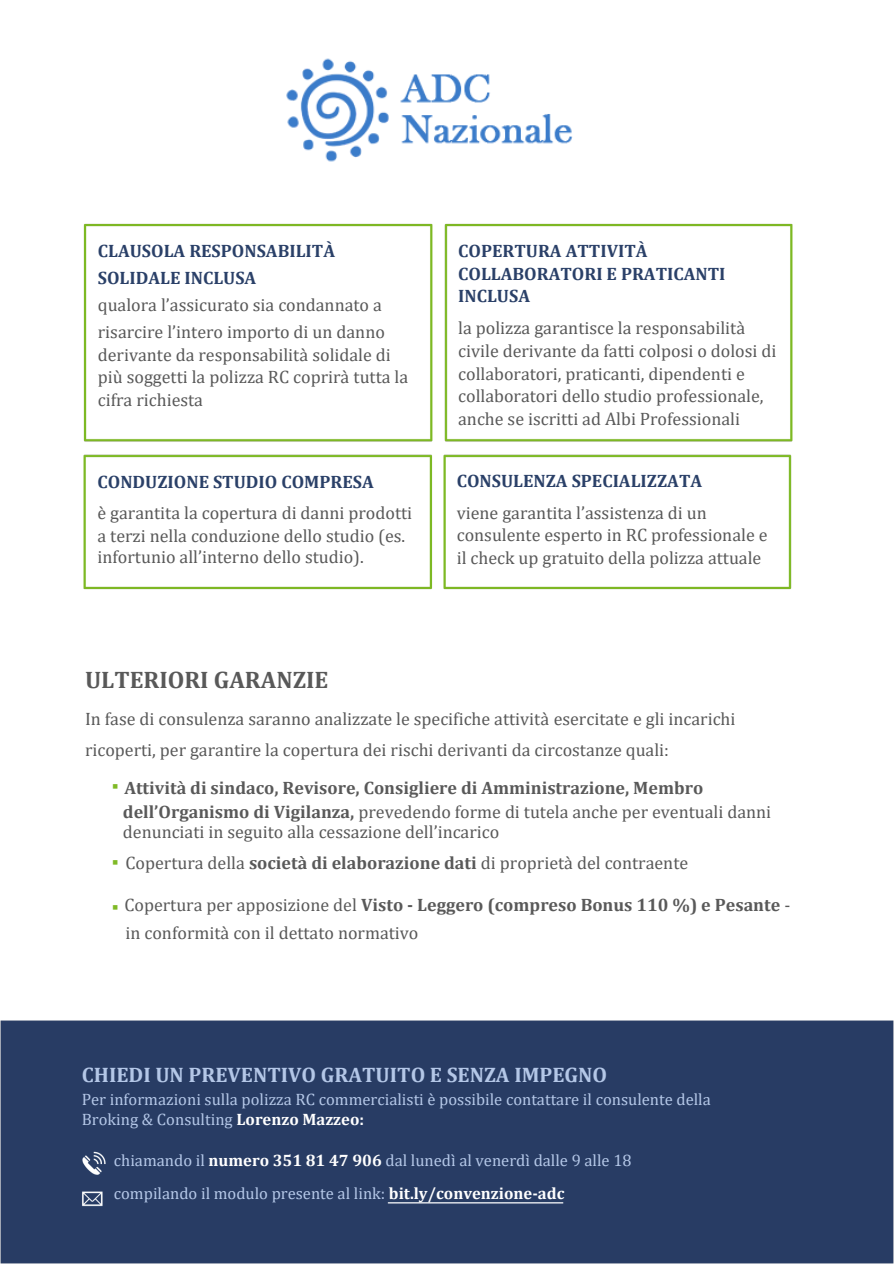
<style>
.page{position:relative;width:894px;height:1264px;background:#fff}
.page>*{position:absolute;margin:0;border:0;box-sizing:border-box;transform-origin:0 0}
.t1{font:700 24px "Cambria";color:#595959}
.t2{font:700 21px "Cambria";color:#b4c7e7}
.t3{font:18px/31.5px "Cambria";color:#595959}
.t4{font:700 18px "Cambria";color:#595959}
.t5{font:700 18px/22.5px "Cambria";color:#2a4068}
.t6{font:18px "Arimo";color:#80ba26}
.t7{font:16.5px/20.2px "Cambria";color:#b4c7e7}
.s1{font-weight:700;color:#2a4068}
.s2{font-weight:700}
.s3{font-family:"Arimo";color:#80ba26}
.s4{font-family:"Arimo";font-weight:400;color:#80ba26}
.s5{font-weight:400}
.s6{font-weight:700;color:#fff}
</style>
<div class="page">
<img style="left:286px;top:58px;width:287px;height:104px">
<div style="left:0;top:1020px;width:893px;height:243px;background:#283c64"></div>
<img style="left:83px;top:223px;width:710px;height:367px">
<p class="t5" style="left:98px;top:239px;width:239px">CLAUSOLA RESPONSABILITÀ</p>
<p class="t5" style="left:98px;top:266px;width:160px">SOLIDALE INCLUSA</p>
<p class="t3" style="left:98px;top:289px;width:285px">qualora l’assicurato sia condannato a</p>
<p class="t3" style="left:98px;top:316px;width:288px">risarcire l’intero importo di un danno</p>
<p class="t3" style="left:98px;top:338px;width:294px">derivante da responsabilità solidale di</p>
<p class="t3" style="left:98px;top:361px;width:312px">più soggetti la polizza RC coprirà tutta la</p>
<p class="t3" style="left:98px;top:383px;width:107px">cifra richiesta</p>
<p class="t5" style="left:97px;top:470px;width:278px">CONDUZIONE STUDIO COMPRESA</p>
<p class="t3" style="left:97px;top:497px;width:316px">è garantita la copertura di danni prodotti</p>
<p class="t3" style="left:97px;top:519px;width:309px">a terzi nella conduzione dello studio (es.</p>
<p class="t3" style="left:97px;top:540px;width:268px">infortunio all’interno dello studio).</p>
<p class="t1" style="left:85px;top:665px;width:245px">ULTERIORI GARANZIE</p>
<p class="t5" style="left:458px;top:239px;width:269px">COPERTURA ATTIVITÀ<br>COLLABORATORI E PRATICANTI<br>INCLUSA</p>
<p class="t3" style="left:458px;top:311px;width:287px">la polizza garantisce la responsabilità</p>
<p class="t3" style="left:458px;top:335px;width:320px">civile derivante da fatti colposi o dolosi di</p>
<p class="t3" style="left:458px;top:357px;width:288px">collaboratori, praticanti, dipendenti e</p>
<p class="t3" style="left:458px;top:380px;width:307px">collaboratori dello studio professionale,</p>
<p class="t3" style="left:458px;top:402px;width:283px">anche se iscritti ad Albi Professionali</p>
<p class="t3" style="left:456px;top:465px;width:251px"><span class="s1">CONSULENZA SPECIALIZZATA </span>viene garantita l’assistenza di un</p>
<p class="t3" style="left:456px;top:519px;width:312px">consulente esperto in RC professionale e</p>
<p class="t3" style="left:456px;top:541px;width:306px">il check up gratuito della polizza attuale</p>
<p class="t3" style="left:85px;top:702px;width:651px">In fase di consulenza saranno analizzate le specifiche attività esercitate e gli incarichi ricoperti, per garantire la copertura dei rischi derivanti da circostanze quali:</p>
<p class="t6" style="left:112px;top:775px;width:8px">▪</p>
<h1 class="t4" style="left:124px;top:776px;width:580px">Attività di sindaco, Revisore, Consigliere di Amministrazione, Membro</h1>
<p class="t3" style="left:123px;top:801px;width:649px;line-height:20.2px"><span class="s2">dell’Organismo di Vigilanza,</span> prevedendo forme di tutela anche per eventuali danni denunciati in seguito alla cessazione dell’incarico</p>
<p class="t3" style="left:112px;top:846px;width:577px"><span class="s3">▪</span> Copertura della <span class="s2">società di elaborazione dati</span> di proprietà del contraente</p>
<p class="t4" style="left:112px;top:893px;width:679px"><span class="s4">▪</span> <span class="s5">Copertura per apposizione del</span> Visto - Leggero (compreso Bonus 110 %) e Pesante <span class="s5">-</span></p>
<p class="t3" style="left:125px;top:916px;width:294px">in conformità con il dettato normativo</p>
<p class="t2" style="left:82px;top:1062px;width:526px">CHIEDI UN PREVENTIVO GRATUITO E SENZA IMPEGNO</p>
<p class="t7" style="left:82px;top:1088px;width:630px">Per informazioni sulla polizza RC commercialisti è possibile contattare il consulente della<br>Broking &amp; Consulting <span class="s6">Lorenzo Mazzeo:</span></p>
<p class="t7" style="left:114px;top:1150px;width:519px">chiamando il <span class="s6">numero 351 81 47 906</span> dal lunedì al venerdì dalle 9 alle 18</p>
<p class="t7" style="left:114px;top:1182px;width:452px">compilando il modulo presente al link: <span class="s6">bit.ly/convenzione-adc</span></p>
</div>
